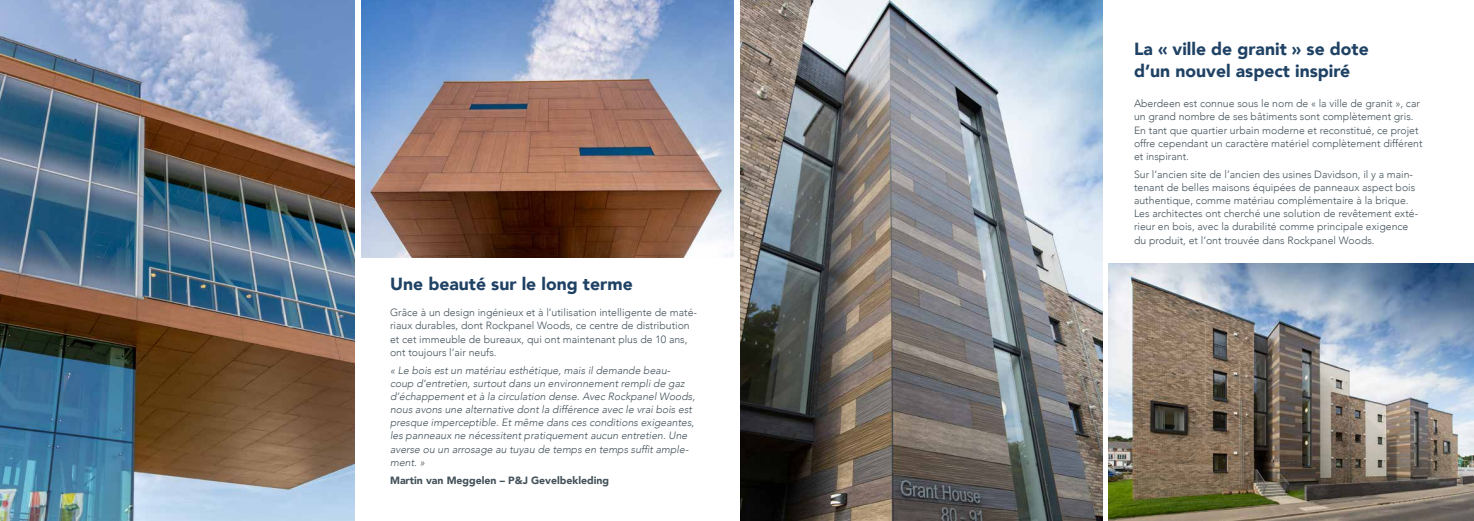
<style>
.page{position:relative;width:1474px;height:521px;background:#fff}
.page>*{position:absolute;margin:0;border:0;box-sizing:border-box;transform-origin:0 0}
.t1{font:900 17.5px/22.8px "Avenir";color:#1e4164}
.t2{font:300 10.5px/13.1px "Avenir";color:#43525a}
.t3{font:italic 300 10.5px/13.1px "Avenir";color:#43525a}
.t4{font:900 10.5px "Avenir";color:#43525a}
</style>
<div class="page">
<img style="left:0;top:0;width:355px;height:521px">
<img style="left:361px;top:0;width:373px;height:257px">
<img style="left:740px;top:0;width:362px;height:521px">
<img style="left:1108px;top:264px;width:365px;height:257px">
<h1 class="t1" style="left:390px;top:272px;width:244px">Une beauté sur le long terme</h1>
<p class="t2" style="left:390px;top:306px;width:308px">Grâce à un design ingénieux et à l’utilisation intelligente de maté&shy;riaux durables, dont Rockpanel Woods, ce centre de distribution et cet immeuble de bureaux, qui ont maintenant plus de 10 ans, ont toujours l’air neufs.</p>
<p class="t3" style="left:390px;top:364px;width:306px">« Le bois est un matériau esthétique, mais il demande beau&shy;coup d’entretien, surtout dans un environnement rempli de gaz d’échappement et à la circulation dense. Avec Rockpanel Woods, nous avons une alternative dont la différence avec le vrai bois est presque imperceptible. Et même dans ces conditions exigeantes, les panneaux ne nécessitent pratiquement aucun entretien. Une averse ou un arrosage au tuyau de temps en temps suffit ample&shy;ment. »</p>
<p class="t4" style="left:390px;top:471px;width:220px">Martin van Meggelen – P&amp;J Gevelbekleding</p>
<h1 class="t1" style="left:1134px;top:37px;width:236px">La « ville de granit » se dote d’un nouvel aspect inspiré</h1>
<p class="t2" style="left:1134px;top:97px;width:290px">Aberdeen est connue sous le nom de « la ville de granit », car un grand nombre de ses bâtiments sont complètement gris.<br>En tant que quartier urbain moderne et reconstitué, ce projet offre cependant un caractère matériel complètement différent et inspirant.</p>
<p class="t2" style="left:1134px;top:168px;width:286px">Sur l’ancien site de l’ancien des usines Davidson, il y a main&shy;tenant de belles maisons équipées de panneaux aspect bois authentique, comme matériau complémentaire à la brique.<br>Les architectes ont cherché une solution de revêtement exté&shy;rieur en bois, avec la durabilité comme principale exigence du produit, et l’ont trouvée dans Rockpanel Woods.</p>
</div>
